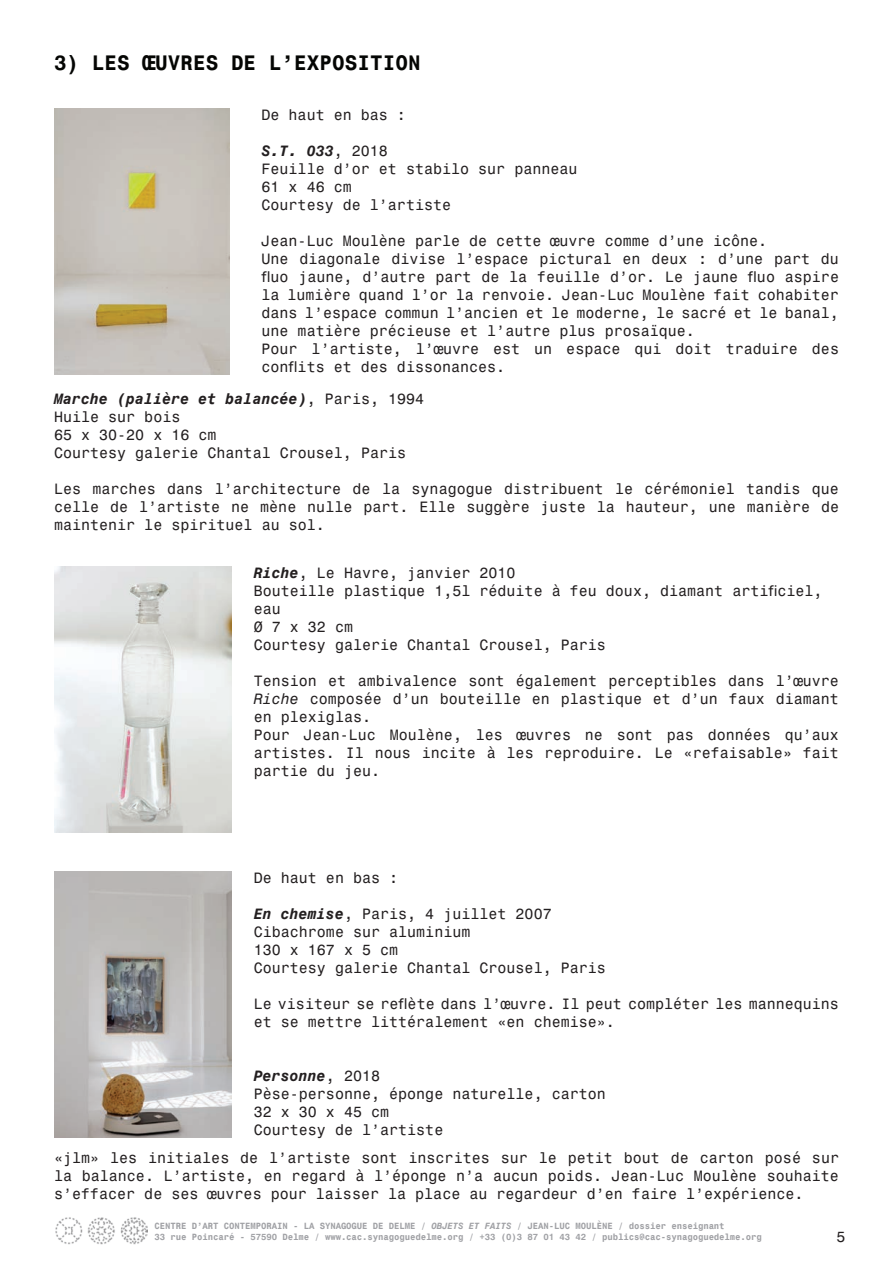
<style>
.page{position:relative;width:893px;height:1263px;background:#fff}
.page>*{position:absolute;margin:0;border:0;box-sizing:border-box;transform-origin:0 0}
.t1{font:700 21px "Monospace 821 BT";color:#040503}
.t2{font:15px/18px "Monospace 821 BT";color:#231f20}
.t3{font:700 9px/10.8px "Monospace 821 BT";letter-spacing:-.01em;color:#a0a1a5}
.s1{font-weight:700;font-style:italic}
.s2{font-style:italic}
</style>
<div class="page">
<img style="left:56px;top:1217px;width:92px;height:28px">
<img style="left:54px;top:108px;width:176px;height:266px">
<img style="left:54px;top:566px;width:177px;height:266px">
<img style="left:54px;top:872px;width:177px;height:266px">
<h1 class="t1" style="left:54px;top:50px;width:368px">3) LES ŒUVRES DE L’EXPOSITION</h1>
<p class="t2" style="left:262px;top:105px;width:146px">De haut en bas :</p>
<p class="t2" style="left:262px;top:141px;width:318px"><span class="s1">S.T. 033</span>, 2018<br>Feuille d’or et stabilo sur panneau<br>61 x 46 cm<br>Courtesy de l’artiste</p>
<p class="t2" style="left:262px;top:231px;width:579px">Jean-Luc Moulène parle de cette œuvre comme d’une icône.<br>Une diagonale divise l’espace pictural en deux : d’une part du fluo jaune, d’autre part de la feuille d’or. Le jaune fluo aspire la lumière quand l’or la renvoie. Jean-Luc Moulène fait cohabiter dans l’espace commun l’ancien et le moderne, le sacré et le banal, une matière précieuse et l’autre plus prosaïque.<br>Pour l’artiste, l’œuvre est un espace qui doit traduire des conflits et des dissonances.</p>
<p class="t2" style="left:54px;top:389px;width:372px"><span class="s1">Marche (palière et balancée)</span>, Paris, 1994<br>Huile sur bois<br>65 x 30-20 x 16 cm<br>Courtesy galerie Chantal Crousel, Paris</p>
<p class="t2" style="left:54px;top:479px;width:786px;text-align:justify">Les marches dans l’architecture de la synagogue distribuent le cérémoniel tandis que celle de l’artiste ne mène nulle part. Elle suggère juste la hauteur, une manière de maintenir le spirituel au sol.</p>
<p class="t2" style="left:254px;top:564px;width:570px"><span class="s1">Riche</span>, Le Havre, janvier 2010<br>Bouteille plastique 1,5l réduite à feu doux, diamant artificiel, eau<br>Ø 7 x 32 cm<br>Courtesy galerie Chantal Crousel, Paris</p>
<p class="t2" style="left:254px;top:672px;width:587px">Tension et ambivalence sont également perceptibles dans l’œuvre <span class="s2">Riche</span> composée d’un bouteille en plastique et d’un faux diamant en plexiglas.<br>Pour Jean-Luc Moulène, les œuvres ne sont pas données qu’aux artistes. Il nous incite à les reproduire. Le «refaisable» fait partie du jeu.</p>
<p class="t2" style="left:254px;top:868px;width:146px">De haut en bas :</p>
<p class="t2" style="left:254px;top:904px;width:354px"><span class="s1">En chemise</span>, Paris, 4 juillet 2007<br>Cibachrome sur aluminium<br>130 x 167 x 5 cm<br>Courtesy galerie Chantal Crousel, Paris</p>
<p class="t2" style="left:254px;top:994px;width:587px">Le visiteur se reflète dans l’œuvre. Il peut compléter les mannequins et se mettre littéralement «en chemise».</p>
<p class="t2" style="left:254px;top:1066px;width:354px"><span class="s1">Personne</span>, 2018<br>Pèse-personne, éponge naturelle, carton<br>32 x 30 x 45 cm<br>Courtesy de l’artiste</p>
<p class="t2" style="left:54px;top:1148px;width:786px;text-align:justify">«jlm» les initiales de l’artiste sont inscrites sur le petit bout de carton posé sur la balance. L’artiste, en regard à l’éponge n’a aucun poids. Jean-Luc Moulène souhaite s’effacer de ses œuvres pour laisser la place au regardeur d’en faire l’expérience.</p>
<p class="t2" style="left:837px;top:1227px;width:11px">5</p>
<p class="t3" style="left:154px;top:1220px;width:609px">CENTRE D’ART CONTEMPORAIN - LA SYNAGOGUE DE DELME / <span class="s2">OBJETS ET FAITS</span> / JEAN-LUC MOULÈNE / dossier enseignant<br>33 rue Poincaré - 57590 Delme / www.cac.synagoguedelme.org / +33 (0)3 87 01 43 42 / publics@cac-synagoguedelme.org</p>
</div>
